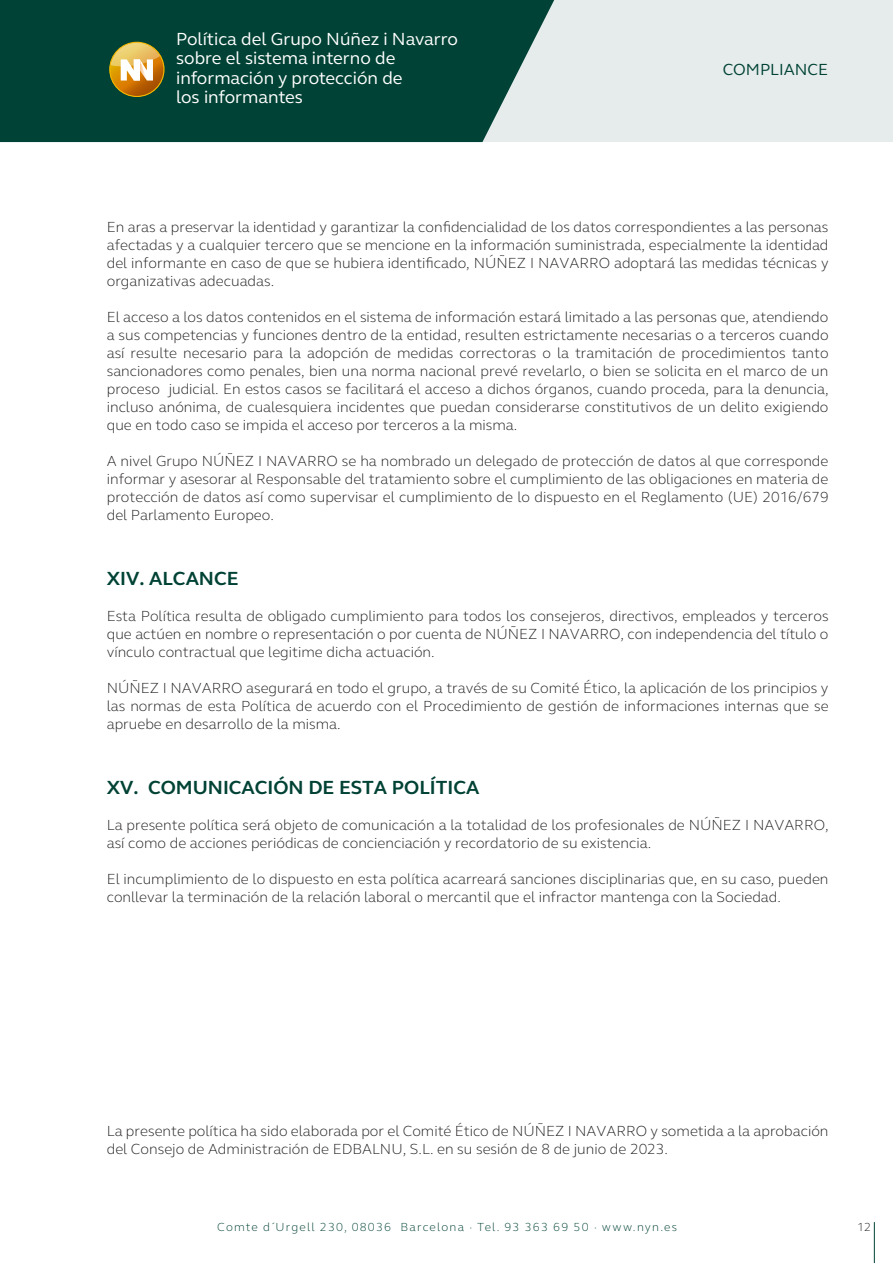
<style>
.page{position:relative;width:893px;height:1263px;background:#fff}
.page>*{position:absolute;margin:0;border:0;box-sizing:border-box;transform-origin:0 0}
.t1{font:700 19.5px "FS Elliot Pro";color:#004235}
.t2{font:18px/19.5px "FS Elliot Pro";color:#fff}
.t3{font:16.5px "FS Elliot Pro";color:#004235}
.t4{font:300 15px/18px "FS Elliot Pro";color:#231f20;text-align:justify}
.t5{font:300 12px "FS Elliot Pro";letter-spacing:.1em;color:#004235}
.t6{font:300 12px "FS Elliot Pro";color:#231f20}
</style>
<div class="page">
<div style="left:0;top:0;width:893px;height:142px;background:#e6eceb"></div>
<div style="left:0;top:0;width:554px;height:142px;background:#004235"></div>
<svg style="left:109px;top:42px;width:56px;height:55px;background:#af954f"></svg>
<hr style="left:874px;top:1222px;width:1px;height:41px;background:#004235">
<p class="t2" style="left:176px;top:28px;width:283px">Política del Grupo Núñez i Navarro sobre el sistema interno de información y protección de<br>los informantes</p>
<p class="t3" style="left:723px;top:58px;width:107px">COMPLIANCE</p>
<p class="t4" style="left:107px;top:218px;width:723px">En aras a preservar la identidad y garantizar la confidencialidad de los datos correspondientes a las personas afectadas y a cualquier tercero que se mencione en la información suministrada, especialmente la identidad del informante en caso de que se hubiera identificado, NÚÑEZ I NAVARRO adoptará las medidas técnicas y organizativas adecuadas.</p>
<p class="t4" style="left:107px;top:308px;width:723px">El acceso a los datos contenidos en el sistema de información estará limitado a las personas que, atendiendo a sus competencias y funciones dentro de la entidad, resulten estrictamente necesarias o a terceros cuando así resulte necesario para la adopción de medidas correctoras o la tramitación de procedimientos tanto sancionadores como penales, bien una norma nacional prevé revelarlo, o bien se solicita en el marco de un proceso judicial. En estos casos se facilitará el acceso a dichos órganos, cuando proceda, para la denuncia, incluso anónima, de cualesquiera incidentes que puedan considerarse constitutivos de un delito exigiendo que en todo caso se impida el acceso por terceros a la misma.</p>
<p class="t4" style="left:107px;top:452px;width:723px">A nivel Grupo NÚÑEZ I NAVARRO se ha nombrado un delegado de protección de datos al que corresponde informar y asesorar al Responsable del tratamiento sobre el cumplimiento de las obligaciones en materia de protección de datos así como supervisar el cumplimiento de lo dispuesto en el Reglamento (UE) 2016/679 del Parlamento Europeo.</p>
<h1 class="t1" style="left:107px;top:565px;width:133px">XIV. ALCANCE</h1>
<p class="t4" style="left:107px;top:606px;width:723px">Esta Política resulta de obligado cumplimiento para todos los consejeros, directivos, empleados y terceros que actúen en nombre o representación o por cuenta de NÚÑEZ I NAVARRO, con independencia del título o vínculo contractual que legitime dicha actuación.</p>
<p class="t4" style="left:107px;top:678px;width:723px">NÚÑEZ I NAVARRO asegurará en todo el grupo, a través de su Comité Ético, la aplicación de los principios y las normas de esta Política de acuerdo con el Procedimiento de gestión de informaciones internas que se apruebe en desarrollo de la misma.</p>
<h1 class="t1" style="left:107px;top:774px;width:374px">XV. COMUNICACIÓN DE ESTA POLÍTICA</h1>
<p class="t4" style="left:107px;top:815px;width:723px">La presente política será objeto de comunicación a la totalidad de los profesionales de NÚÑEZ I NAVARRO, así como de acciones periódicas de concienciación y recordatorio de su existencia.</p>
<p class="t4" style="left:107px;top:869px;width:723px">El incumplimiento de lo dispuesto en esta política acarreará sanciones disciplinarias que, en su caso, pueden conllevar la terminación de la relación laboral o mercantil que el infractor mantenga con la Sociedad.</p>
<p class="t4" style="left:107px;top:1121px;width:723px">La presente política ha sido elaborada por el Comité Ético de NÚÑEZ I NAVARRO y sometida a la aprobación del Consejo de Administración de EDBALNU, S.L. en su sesión de 8 de junio de 2023.</p>
<p class="t5" style="left:217px;top:1219px;width:461px">Comte d´Urgell 230, 08036 Barcelona · Tel. 93 363 69 50 · www.nyn.es</p>
<p class="t6" style="left:857px;top:1219px;width:15px">12</p>
</div>
